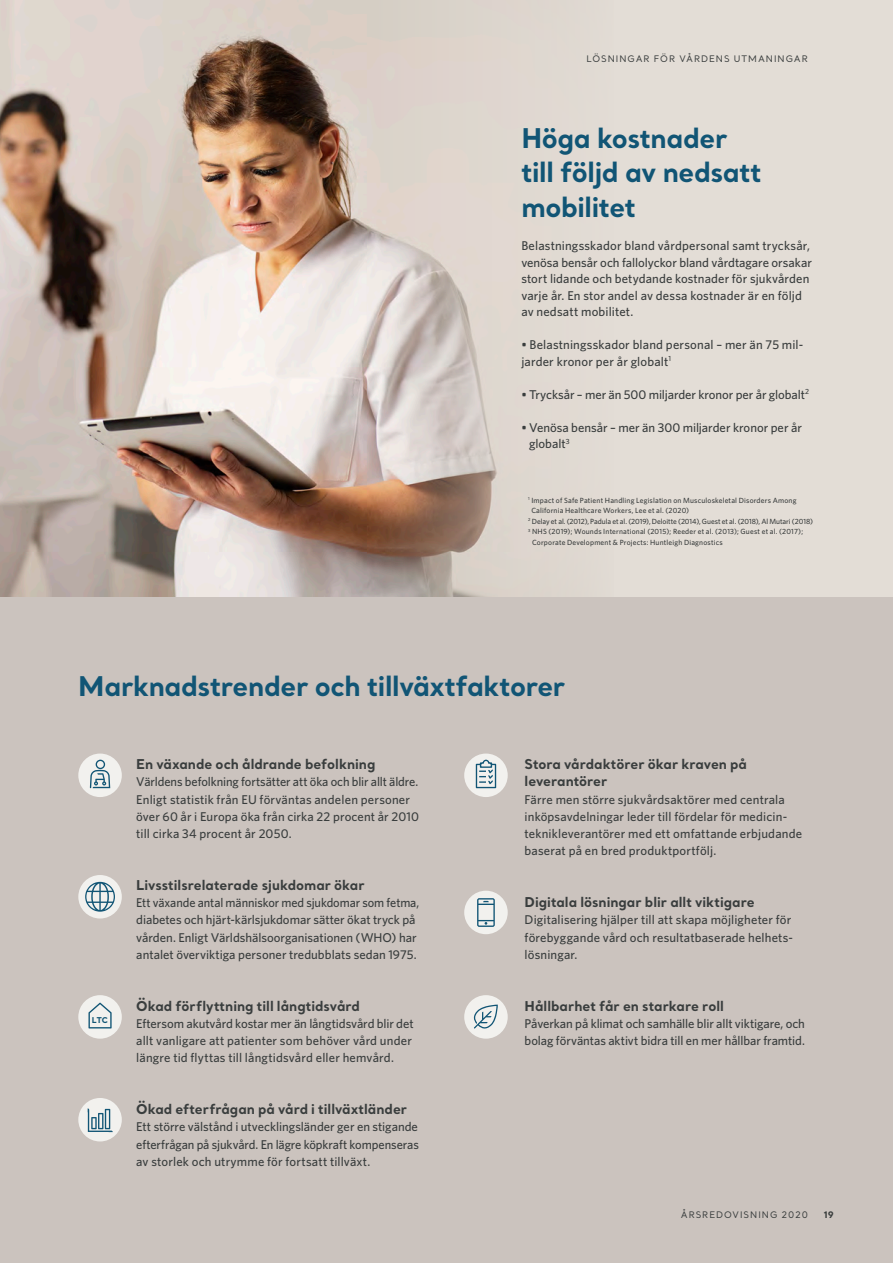
<style>
.page{position:relative;width:893px;height:1263px;background:#fff}
.page>*{position:absolute;margin:0;border:0;box-sizing:border-box;transform-origin:0 0}
.H3_Heading_Santral_B{font:700 27px/34.5px "Santral";letter-spacing:-.015em;color:#115575}
.Sub-heading_in_BC_Sa{font:700 13.5px/17.2px "Santral";color:#393d3d}
.Body_copy_Whitney_Me{font:500 12.75px/17.2px "Whitney";letter-spacing:.005em;color:#393d3d}
.Header_footer{font:9px "Santral";letter-spacing:.105em;color:#393d3d}
.Page{font:700 9px "Santral";color:#393d3d}
.t1{font:700 7.95px "Santral";color:#115575}
.Body_copy_Whitney_Me-2{font:500 7.5px/10.5px "Whitney";letter-spacing:.025em;color:#393d3d}
.Body_copy_Whitney_Me-3{font:500 7.5px "Whitney";letter-spacing:-.005em;color:#393d3d}
</style>
<div class="page">
<div style="left:0;top:576px;width:893px;height:687px;background:#cbc3be"></div>
<div style="left:0;top:0;width:893px;height:597px;background:#e3ddd6"></div>
<img style="left:0;top:0;width:366px;height:597px">
<svg style="left:366px;top:0;width:177px;height:597px;fill:#ddd4cd"></svg>
<div style="left:78px;top:753px;width:44px;height:44px;background:#f2f1ee;border-radius:50%"></div>
<svg style="left:90px;top:760px;width:20px;height:28px"></svg>
<div style="left:78px;top:995px;width:44px;height:44px;background:#f2f1ee;border-radius:50%"></div>
<svg style="left:88px;top:1002px;width:24px;height:26px"></svg>
<div style="left:78px;top:875px;width:44px;height:43px;background:#f2f1ee;border-radius:50%"></div>
<svg style="left:85px;top:882px;width:30px;height:30px"></svg>
<div style="left:464px;top:995px;width:44px;height:44px;background:#f2f1ee;border-radius:50%"></div>
<svg style="left:474px;top:1004px;width:24px;height:24px"></svg>
<div style="left:464px;top:891px;width:44px;height:43px;background:#f2f1ee;border-radius:50%"></div>
<svg style="left:477px;top:898px;width:18px;height:29px"></svg>
<div style="left:464px;top:753px;width:44px;height:44px;background:#f2f1ee;border-radius:50%"></div>
<svg style="left:475px;top:759px;width:22px;height:30px"></svg>
<div style="left:78px;top:1098px;width:44px;height:43px;background:#f2f1ee;border-radius:50%"></div>
<svg style="left:88px;top:1108px;width:25px;height:24px"></svg>
<p class="Header_footer" style="left:586px;top:53px;width:223px">LÖSNINGAR FÖR VÅRDENS UTMANINGAR</p>
<p class="H3_Heading_Santral_B" style="left:521px;top:120px;width:242px">Höga kostnader till följd av nedsatt mobilitet</p>
<p class="Body_copy_Whitney_Me" style="left:521px;top:237px;width:292px;line-height:16.5px">Belastningsskador bland vårdpersonal samt trycksår, venösa bensår och fallolyckor bland vårdtagare orsakar stort lidande och betydande kostnader för sjukvården varje år. En stor andel av dessa kostnader är en följd av nedsatt mobilitet.</p>
<p class="Body_copy_Whitney_Me" style="left:521px;top:336px;width:284px;line-height:16.5px">• Belastningsskador bland personal – mer än 75 mil&shy;jarder kronor per år globalt<sup>1</sup></p>
<p class="Body_copy_Whitney_Me" style="left:521px;top:385px;width:289px">• Trycksår – mer än 500 miljarder kronor per år globalt<sup>2</sup></p>
<p class="Body_copy_Whitney_Me" style="left:529px;top:419px;width:274px;line-height:16.5px;text-indent:-8px">• Venösa bensår – mer än 300 miljarder kronor per år globalt<sup>3</sup></p>
<p class="Body_copy_Whitney_Me-2" style="left:531px;top:495px;width:267px;text-indent:-3px"><sup>1</sup> Impact of Safe Patient Handling Legislation on Musculoskeletal Disorders Among<br>California Healthcare Workers, Lee et al. (2020)</p>
<p class="Body_copy_Whitney_Me-3" style="left:528px;top:516px;width:286px"><sup>2</sup> Delay et al. (2012), Padula et al. (2019), Deloitte (2014), Guest et al. (2018), Al Mutari (2018)</p>
<p class="Body_copy_Whitney_Me-2" style="left:532px;top:526px;width:273px;text-indent:-4px"><sup>3</sup> NHS (2019); Wounds International (2015); Reeder et al. (2013); Guest et al. (2017);<br>Corporate Development &amp; Projects: Huntleigh Diagnostics</p>
<p class="H3_Heading_Santral_B" style="left:78px;top:668px;width:489px">Marknadstrender och tillväxtfaktorer</p>
<p class="t1" style="left:92px;top:1014px;width:18px">LTC</p>
<p class="Sub-heading_in_BC_Sa" style="left:136px;top:755px;width:241px">En växande och åldrande befolkning</p>
<p class="Body_copy_Whitney_Me" style="left:136px;top:773px;width:284px">Världens befolkning fortsätter att öka och blir allt äldre.<br>Enligt statistik från EU förväntas andelen personer över 60 år i Europa öka från cirka 22 procent år 2010 till cirka 34 procent år 2050.</p>
<p class="Sub-heading_in_BC_Sa" style="left:136px;top:876px;width:230px">Livsstilsrelaterade sjukdomar ökar</p>
<p class="Body_copy_Whitney_Me" style="left:136px;top:894px;width:285px">Ett växande antal människor med sjukdomar som fetma, diabetes och hjärt-kärlsjukdomar sätter ökat tryck på vården. Enligt Världshälsoorganisationen (WHO) har antalet överviktiga personer tredubblats sedan 1975.</p>
<p class="Sub-heading_in_BC_Sa" style="left:136px;top:997px;width:225px">Ökad förflyttning till långtidsvård</p>
<p class="Body_copy_Whitney_Me" style="left:136px;top:1015px;width:279px">Eftersom akutvård kostar mer än långtidsvård blir det allt vanligare att patienter som behöver vård under längre tid flyttas till långtidsvård eller hemvård.</p>
<p class="Sub-heading_in_BC_Sa" style="left:136px;top:1100px;width:272px">Ökad efterfrågan på vård i tillväxtländer</p>
<p class="Body_copy_Whitney_Me" style="left:136px;top:1118px;width:284px;text-align:justify">Ett större välstånd i utvecklingsländer ger en stigande efterfrågan på sjukvård. En lägre köpkraft kompenseras av storlek och utrymme för fortsatt tillväxt.</p>
<p class="Sub-heading_in_BC_Sa" style="left:525px;top:755px;width:224px">Stora vårdaktörer ökar kraven på leverantörer</p>
<p class="Body_copy_Whitney_Me" style="left:525px;top:790px;width:279px">Färre men större sjukvårdsaktörer med centrala inköpsavdelningar leder till fördelar för medicin&shy;teknikleverantörer med ett omfattande erbjudande baserat på en bred produktportfölj.</p>
<p class="Sub-heading_in_BC_Sa" style="left:525px;top:893px;width:232px">Digitala lösningar blir allt viktigare</p>
<p class="Body_copy_Whitney_Me" style="left:525px;top:911px;width:270px;text-align:justify">Digitalisering hjälper till att skapa möjligheter för förebyggande vård och resultatbaserade helhets&shy;lösningar.</p>
<p class="Sub-heading_in_BC_Sa" style="left:525px;top:997px;width:201px">Hållbarhet får en starkare roll</p>
<p class="Body_copy_Whitney_Me" style="left:525px;top:1015px;width:282px">Påverkan på klimat och samhälle blir allt viktigare, och bolag förväntas aktivt bidra till en mer hållbar framtid.</p>
<p class="Header_footer" style="left:681px;top:1208px;width:129px">ÅRSREDOVISNING 2020</p>
<p class="Page" style="left:824px;top:1208px;width:12px">19</p>
</div>
